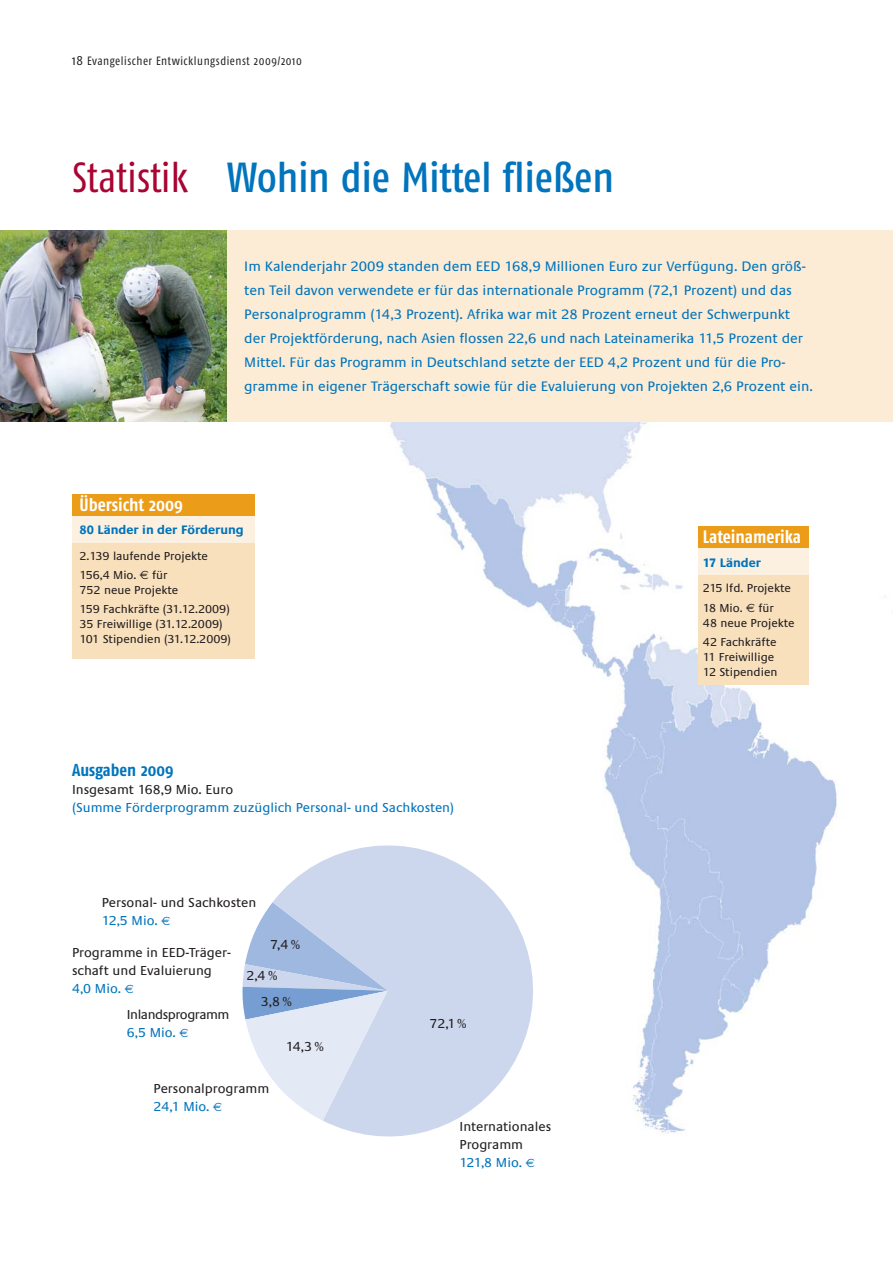
<style>
.page{position:relative;width:893px;height:1263px;background:#fff}
.page>*{position:absolute;margin:0;border:0;box-sizing:border-box;transform-origin:0 0}
.t1{font:42px "Fago Co Med";color:#0074bc}
.t2{font:700 18px "Fago Co";color:#fff}
.t3{font:700 17.25px "Fago Co";color:#0074bc}
.t4{font:14.25px/24px "Praxis EF";color:#0074bc}
.t5{font:13.5px/18px "Praxis EF";color:#231f20}
.t6{font:13.5px "Praxis EF";color:#0074bc}
.t7{font:13.5px/18px "Praxis EF";letter-spacing:-.03em;color:#231f20}
.t8{font:700 12.75px "Praxis EF";color:#0074bc}
.t9{font:12px/19.2px "Praxis EF";color:#231f20}
.t10{font:12px "Fago Co";letter-spacing:.045em;color:#231f20}
.s1{font-size:13.5px}
.s2{font-family:"Fago Co";color:#a90432}
.s3{font-family:"Euro Sans"}
.s4{color:#0074bc}
.s5{font-family:"Euro Sans";font-size:12px;color:#0074bc}
</style>
<div class="page">
<img style="left:390px;top:422px;width:503px;height:712px">
<svg style="left:243px;top:902px;width:30px;height:178px"></svg>
<svg style="left:273px;top:845px;width:260px;height:291px;fill:#ccd7ee"></svg>
<img style="left:0;top:230px;width:227px;height:192px">
<div style="left:227px;top:230px;width:666px;height:192px;background:#fcebd5"></div>
<div style="left:698px;top:543px;width:111px;height:142px;background:#f9e0bd"></div>
<div style="left:698px;top:545px;width:111px;height:30px;background:#fcf0e0"></div>
<div style="left:698px;top:526px;width:111px;height:22px;background:#eb9c18"></div>
<div style="left:72px;top:511px;width:183px;height:147px;background:#f9e0bd"></div>
<div style="left:72px;top:513px;width:183px;height:30px;background:#fcf0e0"></div>
<div style="left:72px;top:494px;width:183px;height:21px;background:#eb9c18"></div>
<p class="t10" style="left:72px;top:56px;width:231px"><span class="s1">18</span> Evangelischer Entwicklungsdienst 2009/2010</p>
<h1 class="t1" style="left:72px;top:158px;width:543px"><span class="s2">Statistik</span> Wohin die Mittel fließen</h1>
<p class="t4" style="left:244px;top:255px;width:570px">Im Kalenderjahr 2009 standen dem EED 168,9 Millionen Euro zur Verfügung. Den größ&shy;ten Teil davon verwendete er für das internationale Programm (72,1 Prozent) und das Personalprogramm (14,3 Prozent). Afrika war mit 28 Prozent erneut der Schwerpunkt der Projektförderung, nach Asien flossen 22,6 und nach Lateinamerika 11,5 Prozent der Mittel. Für das Programm in Deutschland setzte der EED 4,2 Prozent und für die Pro&shy;gramme in eigener Trägerschaft sowie für die Evaluierung von Projekten 2,6 Prozent ein.</p>
<p class="t2" style="left:80px;top:496px;width:105px">Übersicht 2009</p>
<p class="t8" style="left:80px;top:525px;width:166px">80 Länder in der Förderung</p>
<p class="t9" style="left:80px;top:547px;width:130px">2.139 laufende Projekte<br>156,4 Mio. <span class="s3">€</span> für</p>
<p class="t9" style="left:80px;top:582px;width:152px">752 neue Projekte<br>159 Fachkräfte (31.12.2009)</p>
<p class="t9" style="left:80px;top:618px;width:153px;line-height:15px">35 Freiwillige (31.12.2009)<br>101 Stipendien (31.12.2009)</p>
<p class="t3" style="left:72px;top:763px;width:103px">Ausgaben 2009</p>
<p class="t5" style="left:72px;top:782px;width:163px">Insgesamt 168,9 Mio. Euro</p>
<p class="t6" style="left:72px;top:803px;width:383px">(Summe Förderprogramm zuzüglich Personal- und Sachkosten)</p>
<p class="t5" style="left:102px;top:895px;width:156px">Personal- und Sachkosten<br><span class="s4">12,5 Mio.</span> <span class="s5">€</span></p>
<p class="t5" style="left:72px;top:945px;width:160px">Programme in EED-Träger&shy;schaft und Evaluierung<br><span class="s4">4,0 Mio.</span> <span class="s5">€</span></p>
<p class="t5" style="left:270px;top:937px;width:32px">7,4 %</p>
<p class="t5" style="left:246px;top:968px;width:33px">2,4 %</p>
<p class="t7" style="left:127px;top:1007px;width:104px">Inlandsprogramm<br><span class="s4">6,5 Mio.</span> <span class="s5">€</span></p>
<p class="t5" style="left:261px;top:994px;width:33px">3,8 %</p>
<p class="t5" style="left:286px;top:1039px;width:40px">14,3 %</p>
<p class="t5" style="left:154px;top:1081px;width:117px">Personalprogramm<br><span class="s4">24,1 Mio.</span> <span class="s5">€</span></p>
<p class="t5" style="left:430px;top:1016px;width:39px">72,1%</p>
<p class="t5" style="left:460px;top:1119px;width:93px">Internationales<br>Programm<br><span class="s4">121,8 Mio.</span> <span class="s5">€</span></p>
<p class="t2" style="left:703px;top:529px;width:100px">Lateinamerika</p>
<p class="t8" style="left:703px;top:557px;width:60px">17 Länder</p>
<p class="t9" style="left:703px;top:580px;width:89px">215 lfd. Projekte<br>18 Mio. <span class="s3">€</span> für</p>
<p class="t9" style="left:703px;top:614px;width:93px">48 neue Projekte<br>42 Fachkräfte</p>
<p class="t9" style="left:703px;top:650px;width:76px;line-height:15px">11 Freiwillige<br>12 Stipendien</p>
</div>
